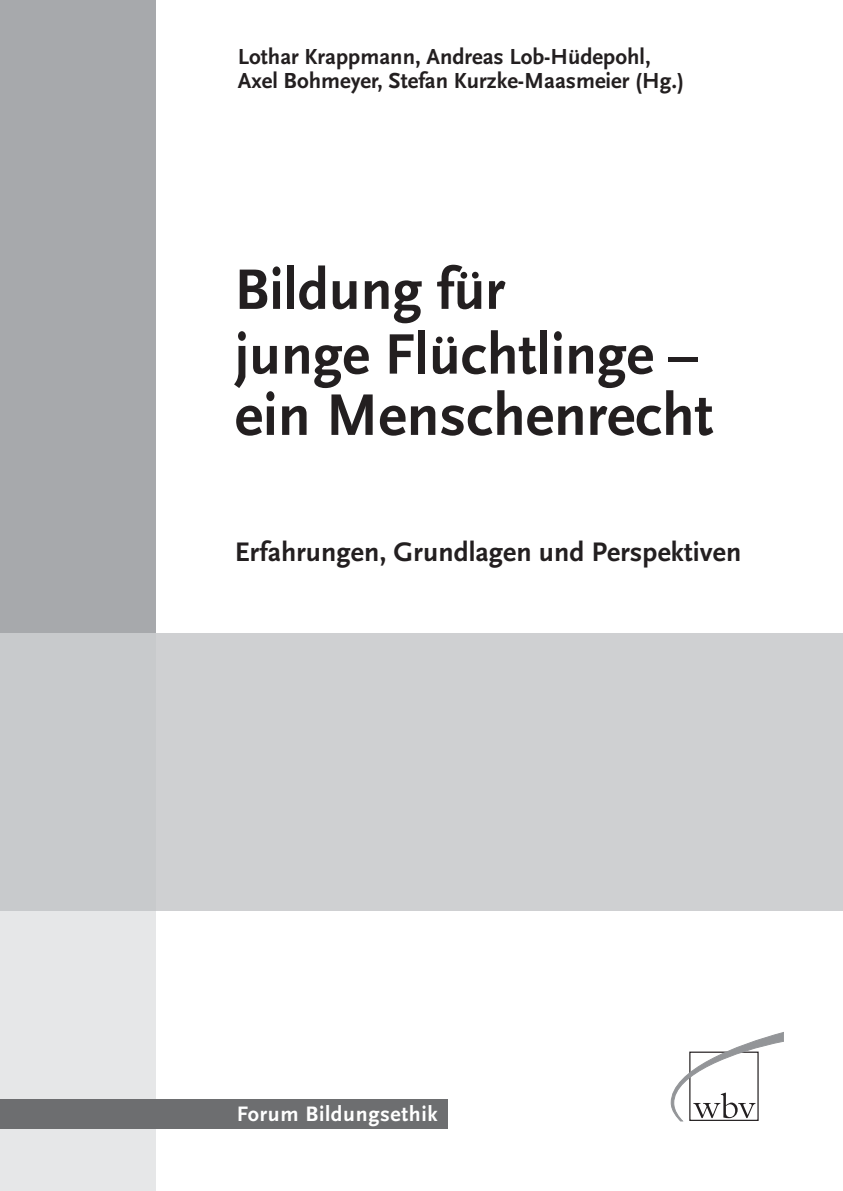
<style>
.page{position:relative;width:843px;height:1191px;background:#fff}
.page>*{position:absolute;margin:0;border:0;box-sizing:border-box;transform-origin:0 0}
.t1{font:700 61.25px "Scala Sans";color:#231f20}
.t2{font:700 59.5px/64.8px "Scala Sans";color:#231f20}
.t3{font:700 28px "Scala Sans";letter-spacing:.005em;color:#231f20}
.t4{font:700 22.75px/24.5px "Scala Sans";color:#231f20}
.t5{font:700 21.88px "Scala Sans";letter-spacing:.03em;color:#fff}
</style>
<div class="page">
<div style="left:0;top:630px;width:155px;height:560px;background:#e6e7e8"></div>
<div style="left:155px;top:633px;width:688px;height:277px;background:#cfd0d2"></div>
<div style="left:0;top:633px;width:155px;height:277px;background:#c8cacc"></div>
<div style="left:0;top:0;width:156px;height:633px;background:#a7a9ac"></div>
<svg style="left:671px;top:1032px;width:113px;height:89px"></svg>
<div style="left:0;top:1099px;width:447px;height:30px;background:#6d6e70"></div>
<p class="t4" style="left:238px;top:46px;width:448px">Lothar Krappmann, Andreas Lob-Hüdepohl,<br>Axel Bohmeyer, Stefan Kurzke-Maasmeier (Hg.)</p>
<h2 class="t2" style="left:235px;top:262px;width:464px">Bildung für<br>junge Flüchtlinge –</h2>
<h1 class="t1" style="left:235px;top:390px;width:480px">ein Menschenrecht</h1>
<p class="t3" style="left:235px;top:541px;width:508px">Erfahrungen, Grundlagen und Perspektiven</p>
<p class="t5" style="left:237px;top:1105px;width:203px">Forum Bildungsethik</p>
</div>
